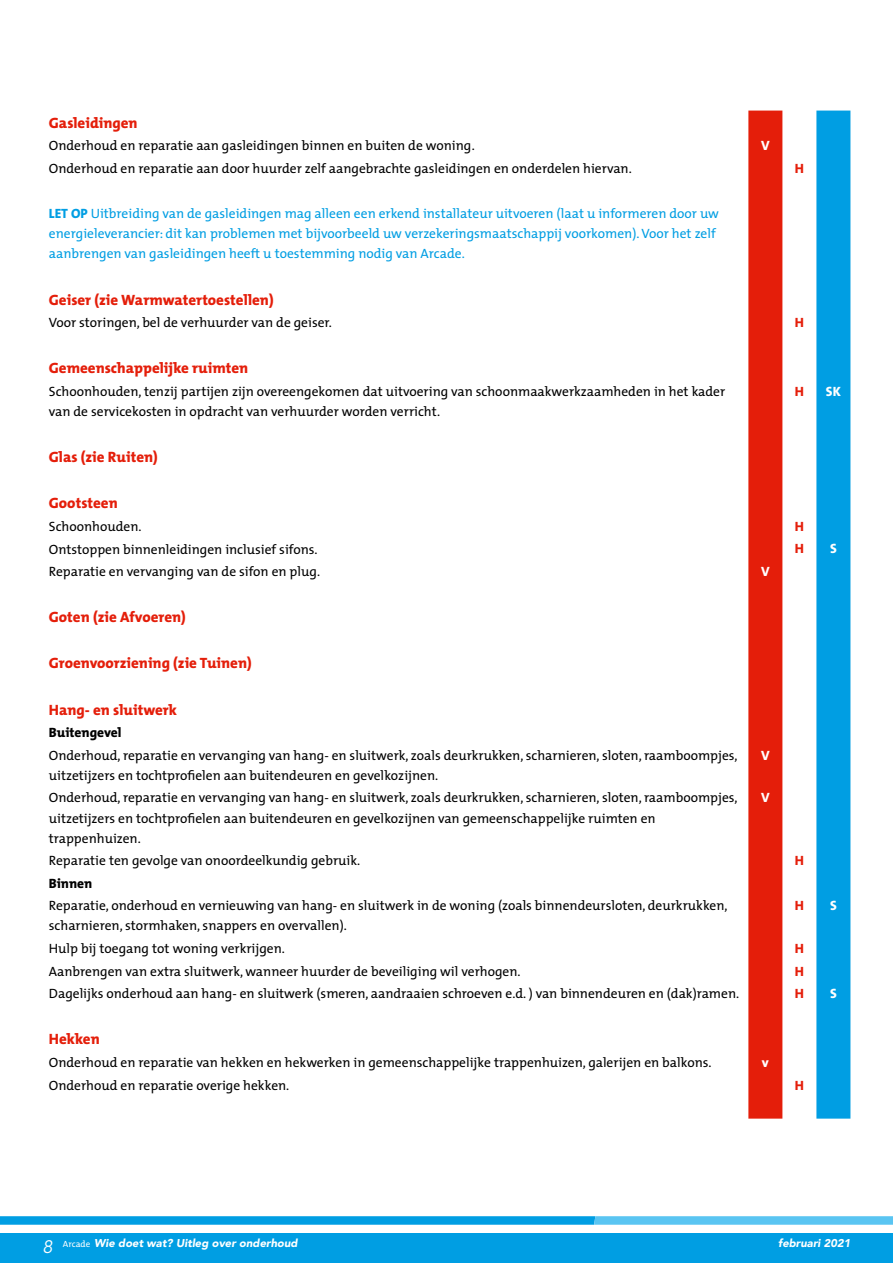
<style>
.page{position:relative;width:893px;height:1263px;background:#fff}
.page>*{position:absolute;margin:0;border:0;box-sizing:border-box;transform-origin:0 0}
.t1{font:800 15px "The Mix";color:#e41e0a}
.t2{font:13.5px/20.1px "The Mix";color:#000}
.t3{font:13.5px/20.1px "The Mix";color:#009ee3}
.t4{font:800 13.5px "The Mix";color:#000}
.t5{font:800 13.5px "The Mix";color:#e41e0a}
.t6{font:800 13.5px "The Mix";color:#fff}
.t7{font:italic 900 11.25px "Avenir";color:#fff}
.s1{font-weight:800}
.s2{font-weight:400;font-size:18px}
.s3{font-family:"The Mix";font-weight:400;font-style:normal;font-size:9px}
</style>
<div class="page">
<svg style="left:0;top:1216px;width:893px;height:9px"></svg>
<div style="left:0;top:1233px;width:893px;height:30px;background:#009ee3"></div>
<div style="left:748px;top:111px;width:34px;height:1007px;background:#e41e0a"></div>
<div style="left:816px;top:111px;width:34px;height:1007px;background:#009ee3"></div>
<p class="t1" style="left:49px;top:110px;width:90px">Gasleidingen</p>
<p class="t2" style="left:49px;top:135px;width:426px">Onderhoud en reparatie aan gasleidingen binnen en buiten de woning.</p>
<p class="t6" style="left:761px;top:134px;width:10px">V</p>
<p class="t2" style="left:49px;top:158px;width:583px">Onderhoud en reparatie aan door huurder zelf aangebrachte gasleidingen en onderdelen hiervan.</p>
<p class="t5" style="left:795px;top:157px;width:11px">H</p>
<p class="t3" style="left:49px;top:203px;width:672px"><span class="s1">LET OP</span> Uitbreiding van de gasleidingen mag alleen een erkend installateur uitvoeren (laat u informeren door uw energieleverancier: dit kan problemen met bijvoorbeeld uw verzekeringsmaatschappij voorkomen). Voor het zelf aanbrengen van gasleidingen heeft u toestemming nodig van Arcade.</p>
<p class="t1" style="left:49px;top:287px;width:226px">Geiser (zie Warmwatertoestellen)</p>
<p class="t2" style="left:49px;top:312px;width:283px">Voor storingen, bel de verhuurder van de geiser.</p>
<p class="t5" style="left:795px;top:311px;width:11px">H</p>
<p class="t1" style="left:49px;top:356px;width:201px">Gemeenschappelijke ruimten</p>
<p class="t2" style="left:49px;top:381px;width:678px">Schoonhouden, tenzij partijen zijn overeengekomen dat uitvoering van schoonmaakwerkzaamheden in het kader van de servicekosten in opdracht van verhuurder worden verricht.</p>
<p class="t5" style="left:795px;top:380px;width:11px">H</p>
<p class="t6" style="left:826px;top:380px;width:16px">SK</p>
<p class="t1" style="left:49px;top:444px;width:110px">Glas (zie Ruiten)</p>
<p class="t1" style="left:49px;top:491px;width:70px">Gootsteen</p>
<p class="t2" style="left:49px;top:516px;width:93px">Schoonhouden.</p>
<p class="t5" style="left:795px;top:515px;width:11px">H</p>
<p class="t2" style="left:49px;top:538px;width:269px">Ontstoppen binnenleidingen inclusief sifons.</p>
<p class="t5" style="left:795px;top:537px;width:11px">H</p>
<p class="t6" style="left:830px;top:537px;width:8px">S</p>
<p class="t2" style="left:49px;top:561px;width:271px">Reparatie en vervanging van de sifon en plug.</p>
<p class="t6" style="left:761px;top:560px;width:10px">V</p>
<p class="t1" style="left:49px;top:605px;width:138px">Goten (zie Afvoeren)</p>
<p class="t1" style="left:49px;top:651px;width:204px">Groenvoorziening (zie Tuinen)</p>
<p class="t1" style="left:49px;top:697px;width:130px">Hang- en sluitwerk</p>
<p class="t4" style="left:49px;top:721px;width:74px">Buitengevel</p>
<p class="t2" style="left:49px;top:745px;width:690px">Onderhoud, reparatie en vervanging van hang- en sluitwerk, zoals deurkrukken, scharnieren, sloten, raamboompjes, uitzetijzers en tochtprofielen aan buitendeuren en gevelkozijnen.</p>
<p class="t6" style="left:761px;top:744px;width:10px">V</p>
<p class="t2" style="left:49px;top:787px;width:690px">Onderhoud, reparatie en vervanging van hang- en sluitwerk, zoals deurkrukken, scharnieren, sloten, raamboompjes, uitzetijzers en tochtprofielen aan buitendeuren en gevelkozijnen van gemeenschappelijke ruimten en trappenhuizen.</p>
<p class="t6" style="left:761px;top:786px;width:10px">V</p>
<p class="t2" style="left:49px;top:850px;width:312px">Reparatie ten gevolge van onoordeelkundig gebruik.</p>
<p class="t5" style="left:795px;top:849px;width:11px">H</p>
<p class="t4" style="left:49px;top:872px;width:45px">Binnen</p>
<p class="t2" style="left:49px;top:895px;width:680px">Reparatie, onderhoud en vernieuwing van hang- en sluitwerk in de woning (zoals binnendeursloten, deurkrukken, scharnieren, stormhaken, snappers en overvallen).</p>
<p class="t5" style="left:795px;top:894px;width:11px">H</p>
<p class="t6" style="left:830px;top:894px;width:8px">S</p>
<p class="t2" style="left:49px;top:938px;width:236px">Hulp bij toegang tot woning verkrijgen.</p>
<p class="t5" style="left:795px;top:937px;width:11px">H</p>
<p class="t2" style="left:49px;top:961px;width:472px">Aanbrengen van extra sluitwerk, wanneer huurder de beveiliging wil verhogen.</p>
<p class="t5" style="left:795px;top:959px;width:11px">H</p>
<p class="t2" style="left:49px;top:983px;width:690px">Dagelijks onderhoud aan hang- en sluitwerk (smeren, aandraaien schroeven e.d. ) van binnendeuren en (dak)ramen.</p>
<p class="t5" style="left:795px;top:982px;width:11px">H</p>
<p class="t6" style="left:830px;top:982px;width:8px">S</p>
<p class="t1" style="left:49px;top:1027px;width:52px">Hekken</p>
<p class="t2" style="left:49px;top:1052px;width:663px">Onderhoud en reparatie van hekken en hekwerken in gemeenschappelijke trappenhuizen, galerijen en balkons.</p>
<p class="t6" style="left:762px;top:1051px;width:9px">v</p>
<p class="t2" style="left:49px;top:1074px;width:241px">Onderhoud en reparatie overige hekken.</p>
<p class="t5" style="left:795px;top:1073px;width:11px">H</p>
<p class="t7" style="left:43px;top:1236px;width:257px"><span class="s2">8</span> <span class="s3">Arcade</span> Wie doet wat? Uitleg over onderhoud</p>
<p class="t7" style="left:778px;top:1236px;width:74px">februari 2021</p>
</div>
